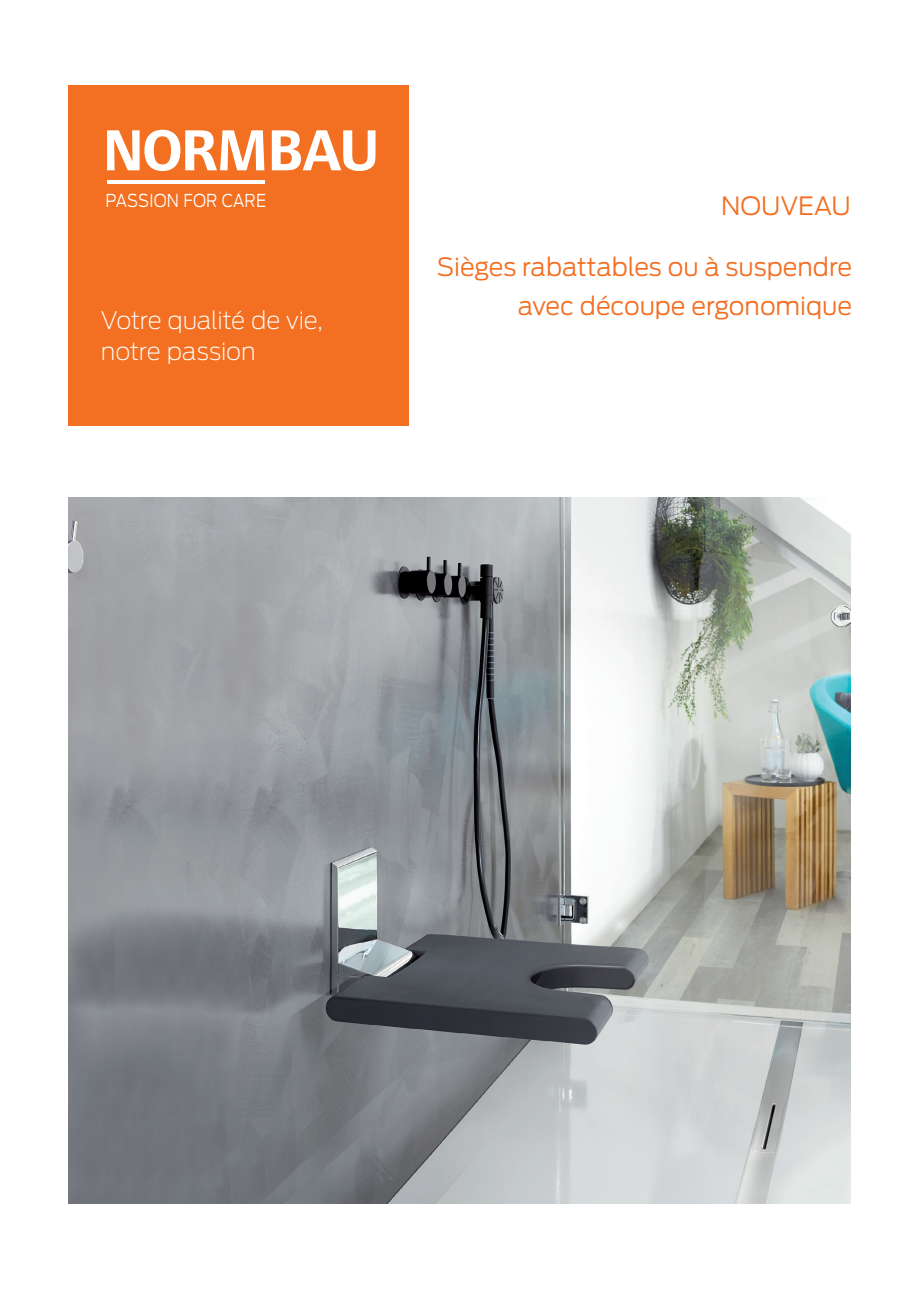
<style>
.page{position:relative;width:919px;height:1289px;background:#fff}
.page>*{position:absolute;margin:0;border:0;box-sizing:border-box;transform-origin:0 0}
.t1{font:300 25.05px/39.5px "Antenna";color:#f36e21;text-align:right}
.t2{font:200 24px/31.5px "Antenna";letter-spacing:-.01em;color:#fff}
.t3{font:300 17.7px "Antenna";letter-spacing:.01em;color:#fff;scale:.88 1}
</style>
<div class="page">
<img style="left:68px;top:497px;width:782px;height:706px">
<div style="left:68px;top:85px;width:340px;height:340px;background:#f36f21"></div>
<svg style="left:107px;top:130px;width:157px;height:41px"></svg>
<svg style="left:272px;top:130px;width:103px;height:41px"></svg>
<hr style="left:107px;top:180px;width:158px;height:3px;background:#fff">
<p class="t3" style="left:105px;top:190px;width:184px">PASSION FOR CARE</p>
<p class="t2" style="left:101px;top:304px;width:223px">Votre qualité de vie, notre passion</p>
<p class="t1" style="left:721px;top:186px;width:131px">NOUVEAU</p>
<p class="t1" style="left:437px;top:247px;width:417px">Sièges rabattables ou à suspendre avec découpe ergonomique</p>
</div>
